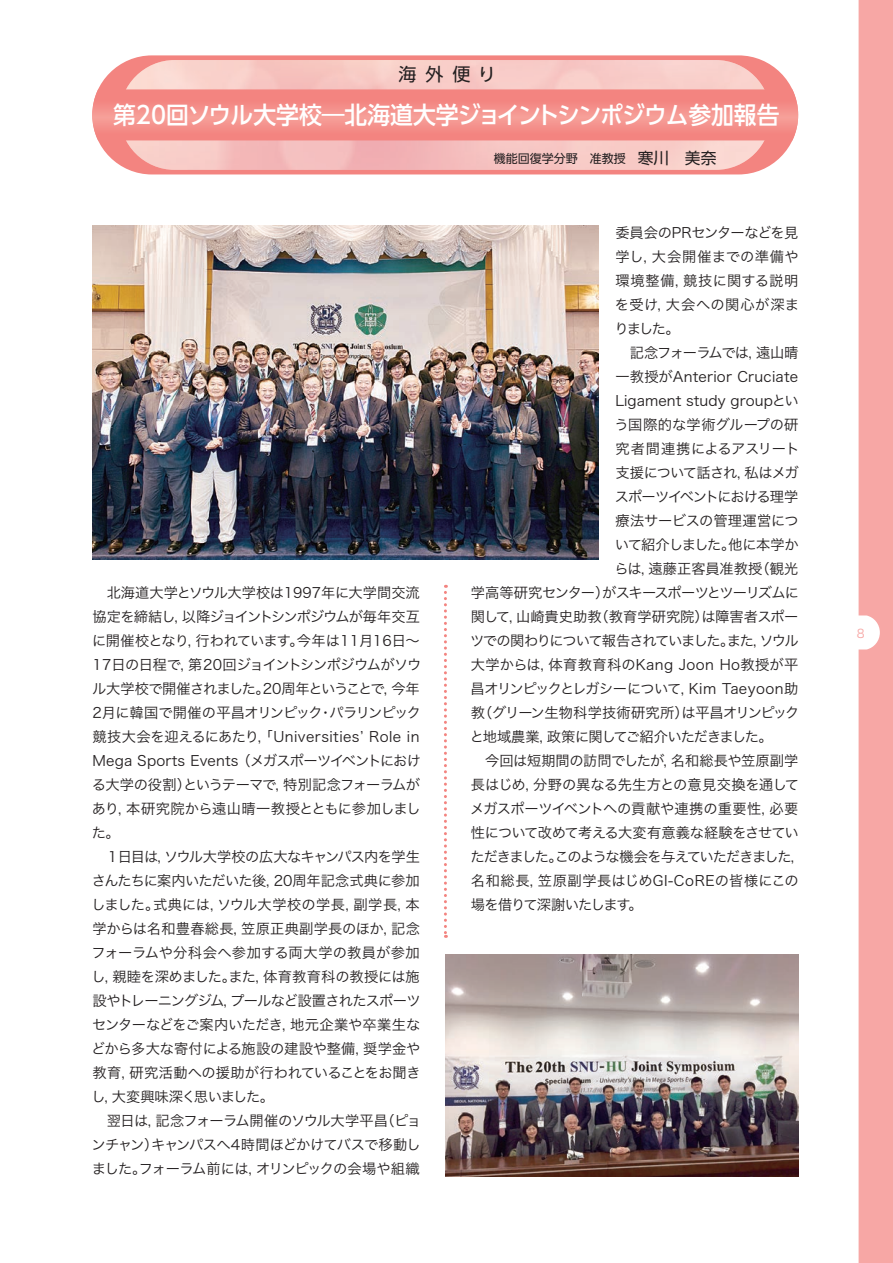
<style>
.page{position:relative;width:893px;height:1263px;background:#fff}
.page>*{position:absolute;margin:0;border:0;box-sizing:border-box;transform-origin:0 0}
.t1{font:500 24px "UD Shin Go Pro";letter-spacing:-.025em;color:#fff;scale:.95 1}
.t2{font:18px "UD Shin Go Pro";color:#231f20}
.t3{font:14.25px/24px "Hira Kaku Pro W3";letter-spacing:-.025em;color:#231f20;text-align:justify}
.t4{font:14.25px "Hira Kaku Pro W3";letter-spacing:-.06em;color:#231f20}
.t5{font:14.25px "Hira Kaku Pro W3";letter-spacing:-.07em;color:#231f20}
.t6{font:14.25px "Hira Kaku Pro W3";letter-spacing:.005em;color:#231f20}
.t7{font:14.25px "Hira Kaku Pro W3";letter-spacing:-.09em;color:#231f20}
.t8{font:14.25px "Hira Kaku Pro W3";letter-spacing:.03em;color:#231f20}
.t9{font:14.25px "Hira Kaku Pro W3";letter-spacing:-.095em;color:#231f20}
.t10{font:14.25px "Hira Kaku Pro W3";letter-spacing:.04em;color:#231f20}
.t11{font:14.25px "Hira Kaku Pro W3";color:#231f20}
.t12{font:14.25px "Hira Kaku Pro W3";letter-spacing:-.005em;color:#231f20}
.t13{font:14.25px "Hira Kaku Pro W3";letter-spacing:-.045em;color:#231f20}
.t14{font:14.25px "Hira Kaku Pro W3";letter-spacing:.015em;color:#231f20}
.t15{font:14.25px "Hira Kaku Pro W3";letter-spacing:-.085em;color:#231f20}
.t16{font:14.25px "Hira Kaku Pro W3";letter-spacing:-.05em;color:#231f20}
.t17{font:14.25px "Hira Kaku Pro W3";letter-spacing:-.065em;color:#231f20}
.t18{font:14.25px "Hira Kaku Pro W3";letter-spacing:.01em;color:#231f20}
.t19{font:12px "UD Shin Go Pro";color:#231f20}
.t20{font:12px "Hira Kaku Pro W3";color:#f7a7a5}
.s1{font-size:15.75px}
</style>
<div class="page">
<svg style="left:444px;top:585px;width:3px;height:353px"></svg>
<div style="left:859px;top:0;width:34px;height:1263px;background:#f7a7a5"></div>
<div style="left:92px;top:55px;width:706px;height:119px;background:#f38480;border-radius:60px"></div>
<img style="left:120px;top:60px;width:651px;height:110px;border-radius:55px">
<svg style="left:92px;top:89px;width:706px;height:51px"></svg>
<img style="left:445px;top:954px;width:353px;height:222px">
<img style="left:92px;top:225px;width:506px;height:334px">
<p class="t2" style="left:398px;top:60px;width:99px">海外便り</p>
<h1 class="t1" style="left:113px;top:96px;width:703px">第20回ソウル大学校―北海道大学ジョイントシンポジウム参加報告</h1>
<p class="t19" style="left:494px;top:148px;width:224px">機能回復学分野　准教授　<span class="s1">寒川　美奈</span></p>
<p class="t3" style="left:92px;top:580px;width:331px;text-align:left;text-indent:15px">北海道大学とソウル大学校は1997年に大学間交流協定を締結し，以降ジョイントシンポジウムが毎年交互に開催校となり，行われています。今年は11月16日～<br>17日の日程で，第20回ジョイントシンポジウムがソウル大学校で開催されました。20周年ということで，今年<br>2月に韓国で開催の平昌オリンピック・パラリンピック競技大会を迎えるにあたり，「Universitiesʼ Role in<br>Mega Sports Events （メガスポーツイベントにおける大学の役割）というテーマで，特別記念フォーラムがあり，本研究院から遠山晴一教授とともに参加しました。</p>
<p class="t3" style="left:91px;top:844px;width:331px;text-indent:14px">１日目は，ソウル大学校の広大なキャンパス内を学生さんたちに案内いただいた後，20周年記念式典に参加しました。式典には，ソウル大学校の学長，副学長，本学からは名和豊春総長，笠原正典副学長のほか，記念フォーラムや分科会へ参加する両大学の教員が参加し，親睦を深めました。また，体育教育科の教授には施設やトレーニングジム，プールなど設置されたスポーツセンターなどをご案内いただき，地元企業や卒業生などから多大な寄付による施設の建設や整備，奨学金や教育，研究活動への援助が行われていることをお聞きし，大変興味深く思いました。</p>
<p class="t3" style="left:92px;top:1108px;width:331px;text-indent:15px">翌日は，記念フォーラム開催のソウル大学平昌（ピョンチャン）キャンパスへ4時間ほどかけてバスで移動しました。フォーラム前には，オリンピックの会場や組織</p>
<p class="t3" style="left:614px;top:220px;width:186px">委員会のPRセンターなどを見学し，大会開催までの準備や環境整備，競技に関する説明を受け，大会への関心が深まりました。</p>
<p class="t17" style="left:630px;top:340px;width:170px">記念フォーラムでは，遠山晴</p>
<p class="t14" style="left:615px;top:364px;width:184px">一教授がAnterior Cruciate</p>
<p class="t6" style="left:615px;top:388px;width:185px">Ligament study groupとい</p>
<p class="t18" style="left:614px;top:412px;width:185px">う国際的な学術グループの研</p>
<p class="t3" style="left:615px;top:436px;width:186px">究者間連携によるアスリート</p>
<p class="t4" style="left:615px;top:460px;width:185px">支援について話され，私はメガ</p>
<p class="t15" style="left:615px;top:484px;width:185px">スポーツイベントにおける理学</p>
<p class="t3" style="left:615px;top:508px;width:185px">療法サービスの管理運営につ</p>
<p class="t16" style="left:615px;top:532px;width:185px">いて紹介しました。他に本学か</p>
<p class="t6" style="left:614px;top:556px;width:185px">らは，遠藤正客員准教授（観光</p>
<p class="t4" style="left:471px;top:580px;width:330px">学高等研究センター）がスキースポーツとツーリズムに</p>
<p class="t11" style="left:471px;top:604px;width:329px">関して，山崎貴史助教（教育学研究院）は障害者スポー</p>
<p class="t7" style="left:470px;top:628px;width:330px">ツでの関わりについて報告されていました。また，ソウル</p>
<p class="t8" style="left:471px;top:652px;width:329px">大学からは，体育教育科のKang Joon Ho教授が平</p>
<p class="t3" style="left:470px;top:675px;width:329px">昌オリンピックとレガシーについて，Kim Taeyoon助</p>
<p class="t3" style="left:471px;top:699px;width:330px">教（グリーン生物科学技術研究所）は平昌オリンピック</p>
<p class="t5" style="left:470px;top:724px;width:305px">と地域農業，政策に関してご紹介いただきました。</p>
<p class="t3" style="left:485px;top:747px;width:315px">今回は短期間の訪問でしたが，名和総長や笠原副学</p>
<p class="t12" style="left:471px;top:772px;width:330px">長はじめ，分野の異なる先生方との意見交換を通して</p>
<p class="t3" style="left:470px;top:795px;width:330px">メガスポーツイベントへの貢献や連携の重要性，必要</p>
<p class="t13" style="left:471px;top:820px;width:329px">性について改めて考える大変有意義な経験をさせてい</p>
<p class="t9" style="left:470px;top:844px;width:337px">ただきました。このような機会を与えていただきました，</p>
<p class="t10" style="left:471px;top:868px;width:329px">名和総長，笠原副学長はじめGI-CoREの皆様にこの</p>
<p class="t5" style="left:471px;top:892px;width:173px">場を借りて深謝いたします。</p>
<p class="t20" style="left:857px;top:622px;width:9px">8</p>
</div>
